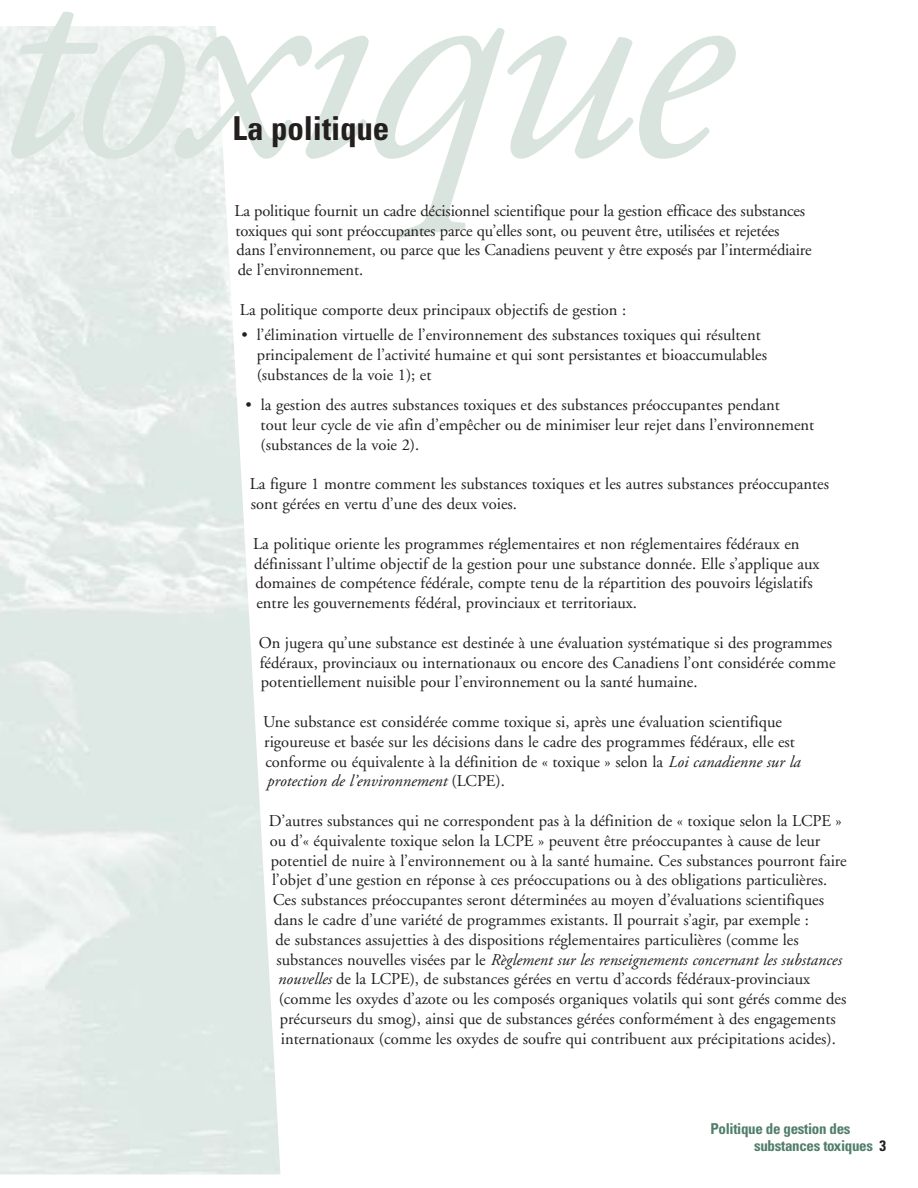
<style>
.page{position:relative;width:918px;height:1188px;background:#fff}
.page>*{position:absolute;margin:0;border:0;box-sizing:border-box;transform-origin:0 0}
.t1{font:700 condensed 33px "Univers";letter-spacing:-.005em;color:#231f1f}
.t2{font:16.5px/19.8px "Adobe Garamond";color:#231f1f}
.t3{font:italic 16.5px "Adobe Garamond";color:#231f1f}
.t4{font:700 condensed 15px/16.5px "Univers";letter-spacing:-.02em;color:#517e6b}
.s1{font-style:italic}
.s2{font-style:normal}
.s3{color:#231f1f}
</style>
<div class="page">
<svg style="left:375px;top:28px;width:361px;height:210px"></svg>
<svg style="left:11px;top:11px;width:358px;height:148px"></svg>
<img style="left:0;top:81px;width:1px;height:102px">
<h1 class="t1" style="left:233px;top:116px;width:158px">La politique</h1>
<p class="t2" style="left:234px;top:202px;width:579px">La politique fournit un cadre décisionnel scientifique pour la gestion efficace des substances toxiques qui sont préoccupantes parce qu’elles sont, ou peuvent être, utilisées et rejetées<br>dans l’environnement, ou parce que les Canadiens peuvent y être exposés par l’intermédiaire de l’environnement.</p>
<p class="t2" style="left:240px;top:301px;width:388px">La politique comporte deux principaux objectifs de gestion :</p>
<p class="t2" style="left:257px;top:326px;width:512px;text-indent:-15px">• l’élimination virtuelle de l’environnement des substances toxiques qui résultent principalement de l’activité humaine et qui sont persistantes et bioaccumulables (substances de la voie 1); et</p>
<p class="t2" style="left:261px;top:397px;width:555px;text-indent:-15px">• la gestion des autres substances toxiques et des substances préoccupantes pendant<br>tout leur cycle de vie afin d’empêcher ou de minimiser leur rejet dans l’environnement (substances de la voie 2).</p>
<p class="t2" style="left:250px;top:476px;width:581px">La figure 1 montre comment les substances toxiques et les autres substances préoccupantes sont gérées en vertu d’une des deux voies.</p>
<p class="t2" style="left:253px;top:535px;width:568px">La politique oriente les programmes réglementaires et non réglementaires fédéraux en définissant l’ultime objectif de la gestion pour une substance donnée. Elle s’applique aux domaines de compétence fédérale, compte tenu de la répartition des pouvoirs législatifs entre les gouvernements fédéral, provinciaux et territoriaux.</p>
<p class="t2" style="left:259px;top:634px;width:579px">On jugera qu’une substance est destinée à une évaluation systématique si des programmes fédéraux, provinciaux ou internationaux ou encore des Canadiens l’ont considérée comme potentiellement nuisible pour l’environnement ou la santé humaine.</p>
<p class="t2" style="left:263px;top:713px;width:538px">Une substance est considérée comme toxique si, après une évaluation scientifique rigoureuse et basée sur les décisions dans le cadre des programmes fédéraux, elle est conforme ou équivalente à la définition de « toxique » selon la <span class="s1">Loi canadienne sur la protection de l’environnement</span> (LCPE).</p>
<p class="t2" style="left:269px;top:812px;width:575px">D’autres substances qui ne correspondent pas à la définition de « toxique selon la LCPE »</p>
<p class="t2" style="left:270px;top:832px;width:552px">ou d’« équivalente toxique selon la LCPE » peuvent être préoccupantes à cause de leur</p>
<p class="t2" style="left:271px;top:852px;width:577px">potentiel de nuire à l’environnement ou à la santé humaine. Ces substances pourront faire</p>
<p class="t2" style="left:272px;top:872px;width:557px">l’objet d’une gestion en réponse à ces préoccupations ou à des obligations particulières.</p>
<p class="t2" style="left:273px;top:892px;width:552px">Ces substances préoccupantes seront déterminées au moyen d’évaluations scientifiques</p>
<p class="t2" style="left:274px;top:911px;width:536px">dans le cadre d’une variété de programmes existants. Il pourrait s’agir, par exemple :</p>
<p class="t2" style="left:275px;top:931px;width:525px">de substances assujetties à des dispositions réglementaires particulières (comme les</p>
<p class="t3" style="left:276px;top:953px;width:566px"><span class="s2">substances nouvelles visées par le</span> Règlement sur les renseignements concernant les substances</p>
<p class="t2" style="left:278px;top:971px;width:534px"><span class="s1">nouvelles</span> de la LCPE), de substances gérées en vertu d’accords fédéraux-provinciaux</p>
<p class="t2" style="left:279px;top:991px;width:569px">(comme les oxydes d’azote ou les composés organiques volatils qui sont gérés comme des</p>
<p class="t2" style="left:280px;top:1010px;width:557px">précurseurs du smog), ainsi que de substances gérées conformément à des engagements</p>
<p class="t2" style="left:281px;top:1030px;width:557px">internationaux (comme les oxydes de soufre qui contribuent aux précipitations acides).</p>
<p class="t4" style="left:754px;top:1122px;width:133px;text-indent:-44px">Politique de gestion des substances toxiques <span class="s3">3</span></p>
</div>
